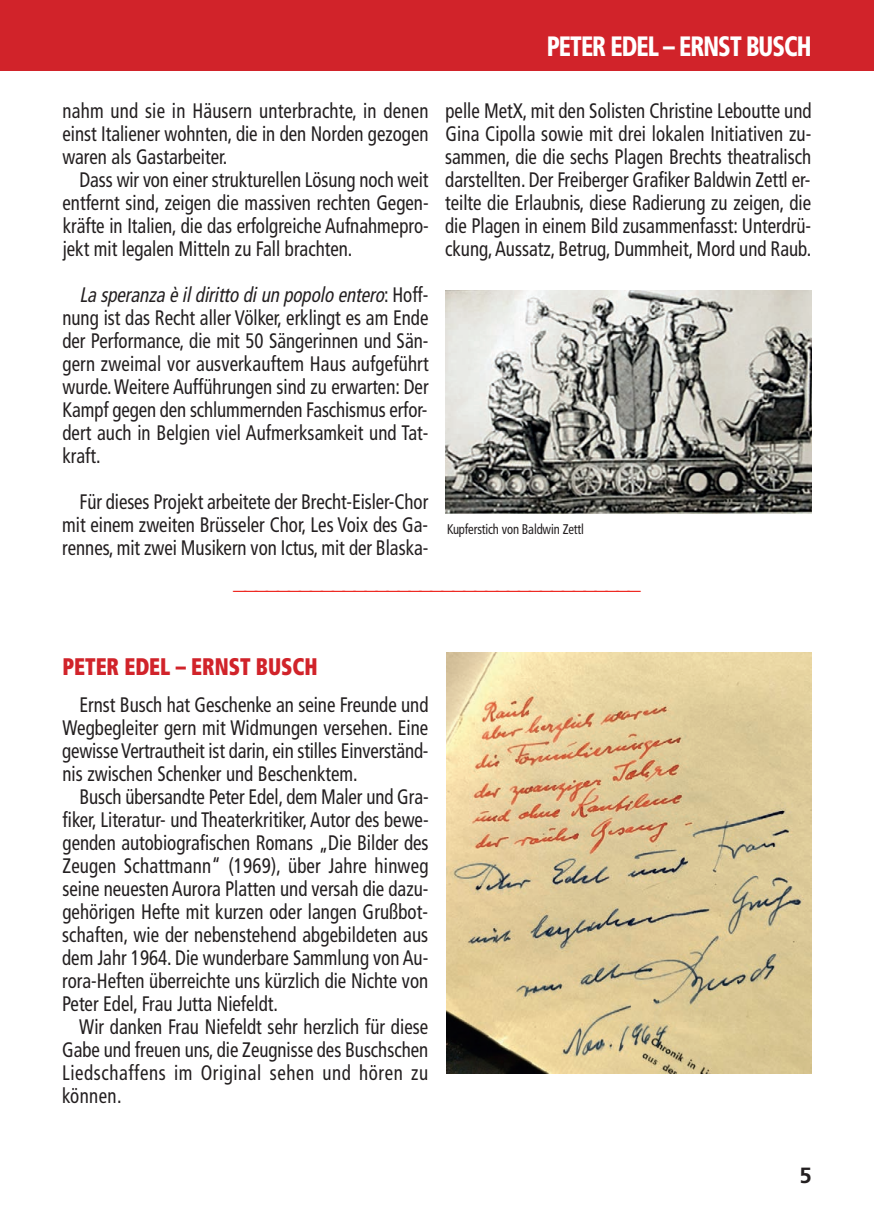
<style>
.page{position:relative;width:874px;height:1225px;background:#fff}
.page>*{position:absolute;margin:0;border:0;box-sizing:border-box;transform-origin:0 0}
.t1{font:900 condensed 28px "Frutiger";letter-spacing:-.04em;color:#fff;scale:.84 1}
.t2{font:700 24px "Helvetica";color:#ee2a23}
.t3{font:900 condensed 24px "Frutiger";color:#d1232a;scale:.85 1}
.t4{font:700 22px "Frutiger";color:#231f20}
.t5{font:condensed 21px/23px "Frutiger LT Com";color:#231f20;text-align:justify;scale:.9 1}
.t6{font:condensed 14px "Frutiger LT Com";letter-spacing:-.01em;color:#231f20;scale:.9 1}
.s1{font-style:italic}
</style>
<div class="page">
<div style="left:0;top:0;width:873px;height:71px;background:#d1232a"></div>
<img style="left:446px;top:290px;width:365px;height:223px">
<img style="left:446px;top:652px;width:364px;height:421px">
<h1 class="t1" style="left:546px;top:35px;width:316px">PETER EDEL – ERNST BUSCH</h1>
<p class="t5" style="left:62px;top:99px;width:408px">nahm und sie in Häusern unterbrachte, in denen einst Italiener wohnten, die in den Norden gezogen waren als Gastarbeiter.</p>
<p class="t5" style="left:62px;top:168px;width:408px;text-indent:17px">Dass wir von einer strukturellen Lösung noch weit entfernt sind, zeigen die massiven rechten Gegen&shy;kräfte in Italien, die das erfolgreiche Aufnahmepro&shy;jekt mit legalen Mitteln zu Fall brachten.</p>
<p class="t5" style="left:62px;top:283px;width:408px;text-indent:17px"><span class="s1">Lasperanzaèildiritto diun popolo entero</span>: H o f f - nung ist das Recht aller Völker, erklingt es am Ende der Performance, die mit 50 Sängerinnen und Sän&shy;gern zweimal vor ausverkauftem Haus aufgeführt wurde. Weitere Aufführungen sind zu erwarten: Der Kampf gegen den schlummernden Faschismus erfor&shy;dert auch in Belgien viel Aufmerksamkeit und Tat&shy;kraft.</p>
<p class="t5" style="left:62px;top:490px;width:408px;text-indent:17px">Für dieses Projekt arbeitete der Brecht-Eisler-Chor mit einem zweiten Brüsseler Chor, Les Voix des Ga&shy;rennes, mit zwei Musikern von Ictus, mit der Blaska-</p>
<p class="t5" style="left:445px;top:99px;width:408px">pelle MetX, mit den Solisten Christine Leboutte und Gina Cipolla sowie mit drei lokalen Initiativen zu&shy;sammen, die die sechs Plagen Brechts theatralisch darstellten. Der Freiberger Grafiker Baldwin Zettl er&shy;teilte die Erlaubnis, diese Radierung zu zeigen, die die Plagen in einem Bild zusammenfasst: Unterdrü&shy;ckung, Aussatz, Betrug, Dummheit, Mord und Raub.</p>
<p class="t6" style="left:447px;top:520px;width:153px">Kupferstich von Baldwin Zettl</p>
<p class="t2" style="left:233px;top:567px;width:409px">_____________________________________</p>
<p class="t3" style="left:62px;top:657px;width:302px">PETER EDEL – ERNST BUSCH</p>
<p class="t5" style="left:62px;top:693px;width:408px;text-indent:17px">Ernst Busch hat Geschenke an seine Freunde und Wegbegleiter gern mit Widmungen versehen. Eine gewisse Vertrautheit ist darin, ein stilles Einverständ&shy;nis zwischen Schenker und Beschenktem.</p>
<p class="t5" style="left:62px;top:785px;width:408px;text-indent:17px">Busch übersandte Peter Edel, dem Maler und Gra&shy;fiker, Literatur- und Theaterkritiker, Autor des bewe&shy;genden autobiografischen Romans „Die Bilder des Zeugen Schattmann“ (1969), über Jahre hinweg seine neuesten Aurora Platten und versah die dazu&shy;gehörigen Hefte mit kurzen oder langen Grußbot&shy;schaften, wie der nebenstehend abgebildeten aus dem Jahr 1964. Die wunderbare Sammlung von Au&shy;rora-Heften überreichte uns kürzlich die Nichte von Peter Edel, Frau Jutta Niefeldt.</p>
<p class="t5" style="left:62px;top:1015px;width:408px;text-indent:17px">Wir danken Frau Niefeldt sehr herzlich für diese Gabe und freuen uns, die Zeugnisse des Buschschen Liedschaffens im Original sehen und hören zu können.</p>
<p class="t4" style="left:798px;top:1166px;width:14px">5</p>
</div>
